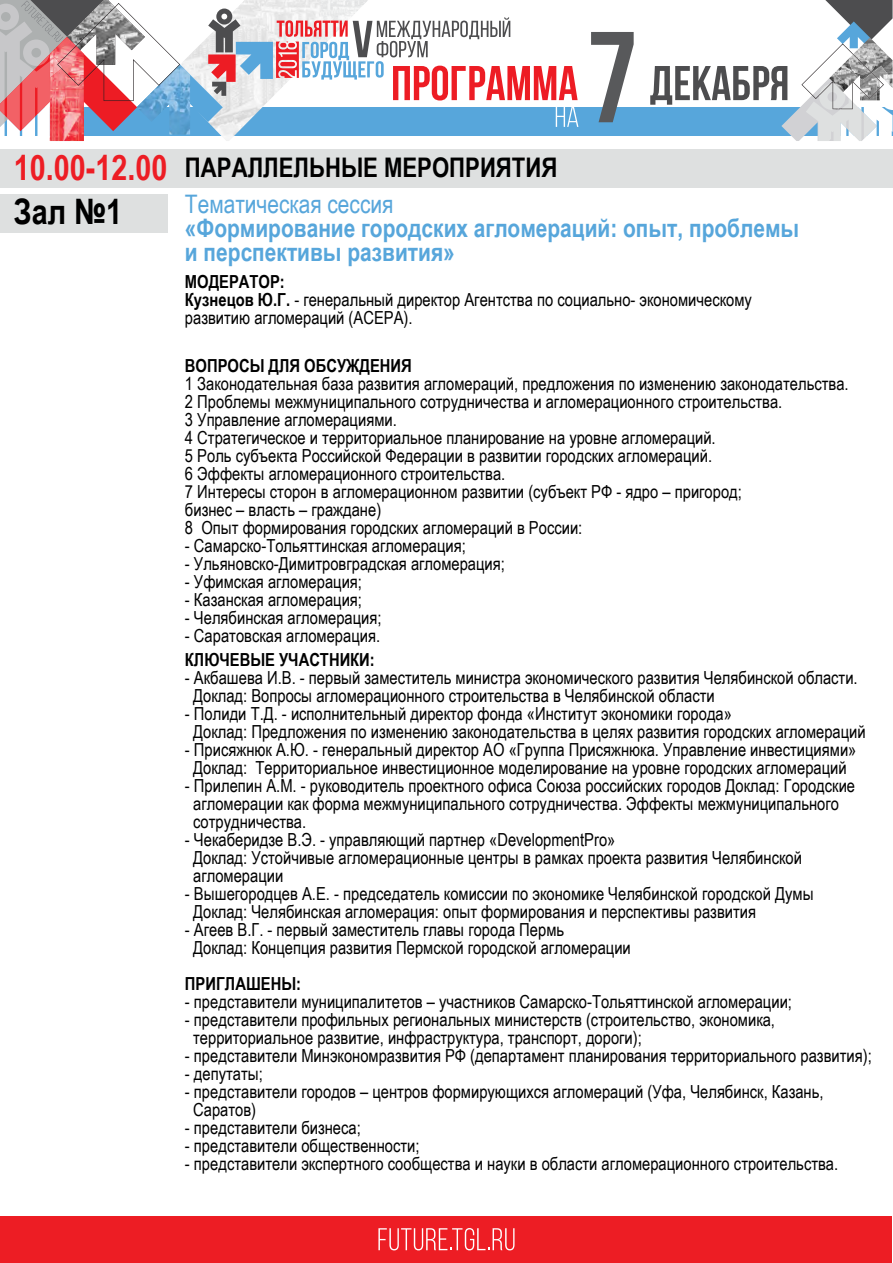
<style>
.page{position:relative;width:893px;height:1263px;background:#fff}
.page>*{position:absolute;margin:0;border:0;box-sizing:border-box;transform-origin:0 0}
.t1{font:700 129px "Bebas Neue";color:#58595b}
.t2{font:700 35.1px "Arial Narrow";color:#ed1d24}
.t3{font:700 35.1px "Arial Narrow";color:#000}
.t4{font:700 27px "Arial Narrow";color:#000}
.t5{font:700 25.5px/24px "Arial Narrow";color:#57a6db}
.t6{font:25.5px "Arial Narrow";color:#57a6db}
.t7{font:18px/18px "Arial Narrow";color:#000}
.t8{font:700 18px "Arial Narrow";color:#000}
.s1{font-weight:700}
</style>
<div class="page">
<div style="left:0;top:194px;width:168px;height:39px;background:#dee0e0"></div>
<div style="left:0;top:149px;width:893px;height:38px;background:#dee0e0"></div>
<div style="left:0;top:107px;width:893px;height:29px;background:#57a6db"></div>
<svg style="left:650px;top:0;width:242px;height:141px"></svg>
<svg style="left:0;top:0;width:578px;height:141px"></svg>
<div style="left:1px;top:1216px;width:891px;height:46px;background:#ed1d24"></div>
<svg style="left:378px;top:1228px;width:136px;height:22px"></svg>
<h2 class="t2" style="left:14px;top:141px;width:155px">10.00-12.00</h2>
<h2 class="t3" style="left:14px;top:185px;width:110px">Зал №1</h2>
<h1 class="t1" style="left:587px;top:7px;width:53px">7</h1>
<h3 class="t4" style="left:185px;top:147px;width:374px">ПАРАЛЛЕЛЬНЫЕ МЕРОПРИЯТИЯ</h3>
<h3 class="t6" style="left:185px;top:185px;width:210px">Тематическая сессия</h3>
<h3 class="t5" style="left:185px;top:215px;width:616px">«Формирование городских агломераций: опыт, проблемы и перспективы развития»</h3>
<p class="t8" style="left:185px;top:268px;width:46px">Модератор</p>
<p class="t7" style="left:185px;top:272px;width:568px;text-indent:95px"><span class="s1">:<br>Кузнецов Ю.Г.</span> - генеральный директор Агентства по социально- экономическому развитию агломераций (АСЕРА).</p>
<p class="t8" style="left:185px;top:352px;width:228px">ВОПРОСЫ ДЛЯ ОБСУЖДЕНИЯ</p>
<p class="t7" style="left:185px;top:374px;width:665px">1 Законодательная база развития агломераций, предложения по изменению законодательства.<br>2 Проблемы межмуниципального сотрудничества и агломерационного строительства.<br>3 Управление агломерациями.<br>4 Стратегическое и территориальное планирование на уровне агломераций.<br>5 Роль субъекта Российской Федерации в развитии городских агломераций.<br>6 Эффекты агломерационного строительства.<br>7 Интересы сторон в агломерационном развитии (субъект РФ - ядро – пригород;<br>бизнес – власть – граждане)<br>8 Опыт формирования городских агломераций в России:</p>
<p class="t7" style="left:185px;top:536px;width:282px">- Самарско-Тольяттинская агломерация;</p>
<p class="t7" style="left:185px;top:554px;width:321px">- Ульяновско-Димитровградская агломерация;</p>
<p class="t7" style="left:185px;top:572px;width:179px">- Уфимская агломерация;</p>
<p class="t7" style="left:185px;top:590px;width:179px">- Казанская агломерация;</p>
<p class="t7" style="left:185px;top:608px;width:198px">- Челябинская агломерация;</p>
<p class="t7" style="left:185px;top:626px;width:197px">- Саратовская агломерация.</p>
<p class="t8" style="left:185px;top:646px;width:57px">Ключевые</p>
<p class="t8" style="left:279px;top:646px;width:31px">участники</p>
<p class="t8" style="left:370px;top:646px;width:6px">:</p>
<p class="t7" style="left:193px;top:668px;width:666px;text-indent:-8px">- Акбашева И.В. - первый заместитель министра экономического развития Челябинской области.<br>Доклад: Вопросы агломерационного строительства в Челябинской области</p>
<p class="t7" style="left:193px;top:704px;width:674px;text-indent:-8px">- Полиди Т.Д. - исполнительный директор фонда «Институт экономики города»<br>Доклад: Предложения по изменению законодательства в целях развития городских агломераций</p>
<p class="t7" style="left:185px;top:740px;width:673px;text-align:center">- Присяжнюк А.Ю. - генеральный директор АО «Группа Присяжнюка. Управление инвестициями»<br>Доклад: Территориальное инвестиционное моделирование на уровне городских агломераций</p>
<p class="t7" style="left:193px;top:776px;width:663px;text-indent:-8px">- Прилепин А.М. - руководитель проектного офиса Союза российских городов Доклад: Городские агломерации как форма межмуниципального сотрудничества. Эффекты межмуниципального сотрудничества.</p>
<p class="t7" style="left:193px;top:830px;width:610px;text-indent:-8px">- Чекаберидзе В.Э. - управляющий партнер «DevelopmentPro»<br>Доклад: Устойчивые агломерационные центры в рамках проекта развития Челябинской агломерации</p>
<p class="t7" style="left:193px;top:884px;width:622px;text-indent:-8px">- Вышегородцев А.Е. - председатель комиссии по экономике Челябинской городской Думы<br>Доклад: Челябинская агломерация: опыт формирования и перспективы развития</p>
<p class="t7" style="left:193px;top:920px;width:439px;text-indent:-8px">- Агеев В.Г. - первый заместитель главы города Пермь<br>Доклад: Концепция развития Пермской городской агломерации</p>
<p class="t8" style="left:185px;top:970px;width:22px">Пригла</p>
<p class="t8" style="left:246px;top:970px;width:27px">шены</p>
<p class="t8" style="left:296px;top:970px;width:6px">:</p>
<p class="t7" style="left:185px;top:992px;width:608px">- представители муниципалитетов – участников Самарско-Тольяттинской агломерации;</p>
<p class="t7" style="left:193px;top:1010px;width:583px;text-indent:-8px">- представители профильных региональных министерств (строительство, экономика, территориальное развитие, инфраструктура, транспорт, дороги);</p>
<p class="t7" style="left:185px;top:1046px;width:688px">- представители Минэкономразвития РФ (департамент планирования территориального развития);</p>
<p class="t7" style="left:185px;top:1064px;width:79px">- депутаты;</p>
<p class="t7" style="left:193px;top:1082px;width:632px;text-indent:-8px">- представители городов – центров формирующихся агломераций (Уфа, Челябинск, Казань,<br>Саратов)</p>
<p class="t7" style="left:185px;top:1118px;width:177px">- представители бизнеса;</p>
<p class="t7" style="left:185px;top:1136px;width:236px">- представители общественности;</p>
<p class="t7" style="left:185px;top:1154px;width:655px">- представители экспертного сообщества и науки в области агломерационного строительства.</p>
</div>
